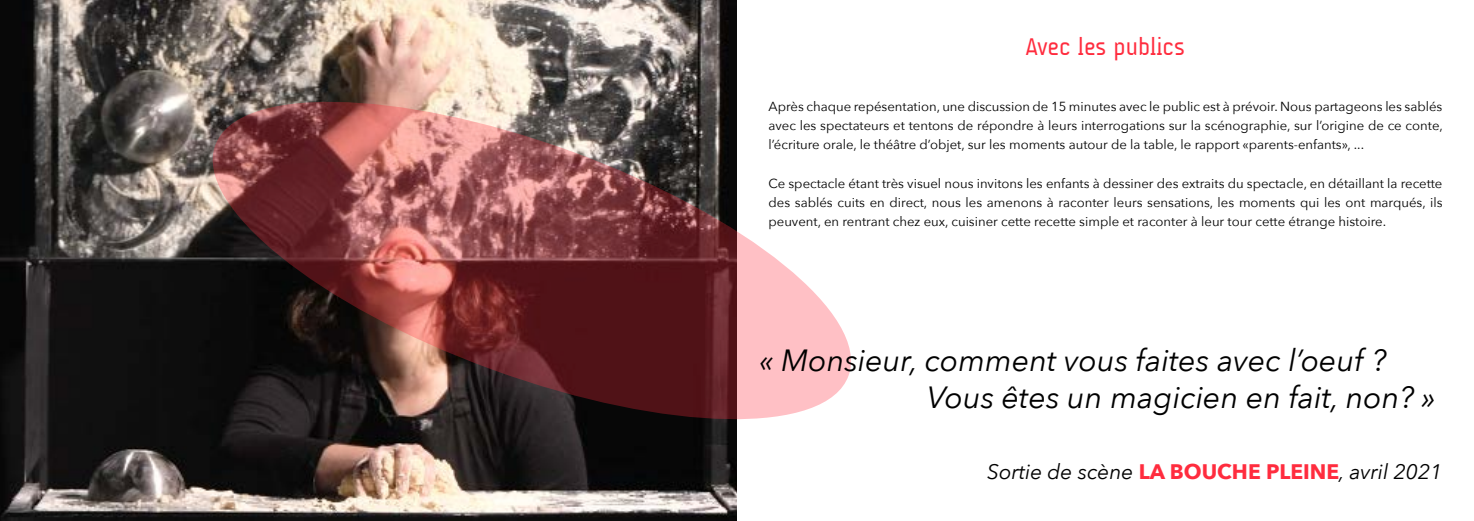
<style>
.page{position:relative;width:1474px;height:521px;background:#fff}
.page>*{position:absolute;margin:0;border:0;box-sizing:border-box;transform-origin:0 0}
.t1{font:italic 30.62px/36.8px "Avenir Next";color:#000}
.t2{font:24.5px "A Udimat";color:#ff2c3e}
.t3{font:italic 21px "Avenir Next";color:#000}
.t4{font:13.12px/19.2px "Avenir Next";color:#000;text-align:justify}
.s1{font-weight:700;font-style:normal;color:#ff2c3e}
</style>
<div class="page">
<img style="left:0;top:0;width:737px;height:521px">
<img style="left:193px;top:85px;width:658px;height:351px">
<h2 class="t2" style="left:1026px;top:33px;width:160px">Avec les publics</h2>
<p class="t4" style="left:768px;top:97px;width:676px">Après chaque repésentation, une discussion de 15 minutes avec le public est à prévoir. Nous partageons les sablés avec les spectateurs et tentons de répondre à leurs interrogations sur la scénographie, sur l’origine de ce conte, l’écriture orale, le théâtre d’objet, sur les moments autour de la table, le rapport «parents-enfants», ...</p>
<p class="t4" style="left:768px;top:174px;width:675px">Ce spectacle étant très visuel nous invitons les enfants à dessiner des extraits du spectacle, en détaillant la recette des sablés cuits en direct, nous les amenons à raconter leurs sensations, les moments qui les ont marqués, ils peuvent, en rentrant chez eux, cuisiner cette recette simple et raconter à leur tour cette étrange histoire.</p>
<h1 class="t1" style="left:927px;top:343px;width:510px;text-indent:-168px">« Monsieur, comment vous faites avec l’oeuf ?<br>Vous êtes un magicien en fait, non? »</h1>
<h3 class="t3" style="left:987px;top:458px;width:457px">Sortie de scène <span class="s1">LA BOUCHE PLEINE</span>, avril 2021</h3>
</div>
